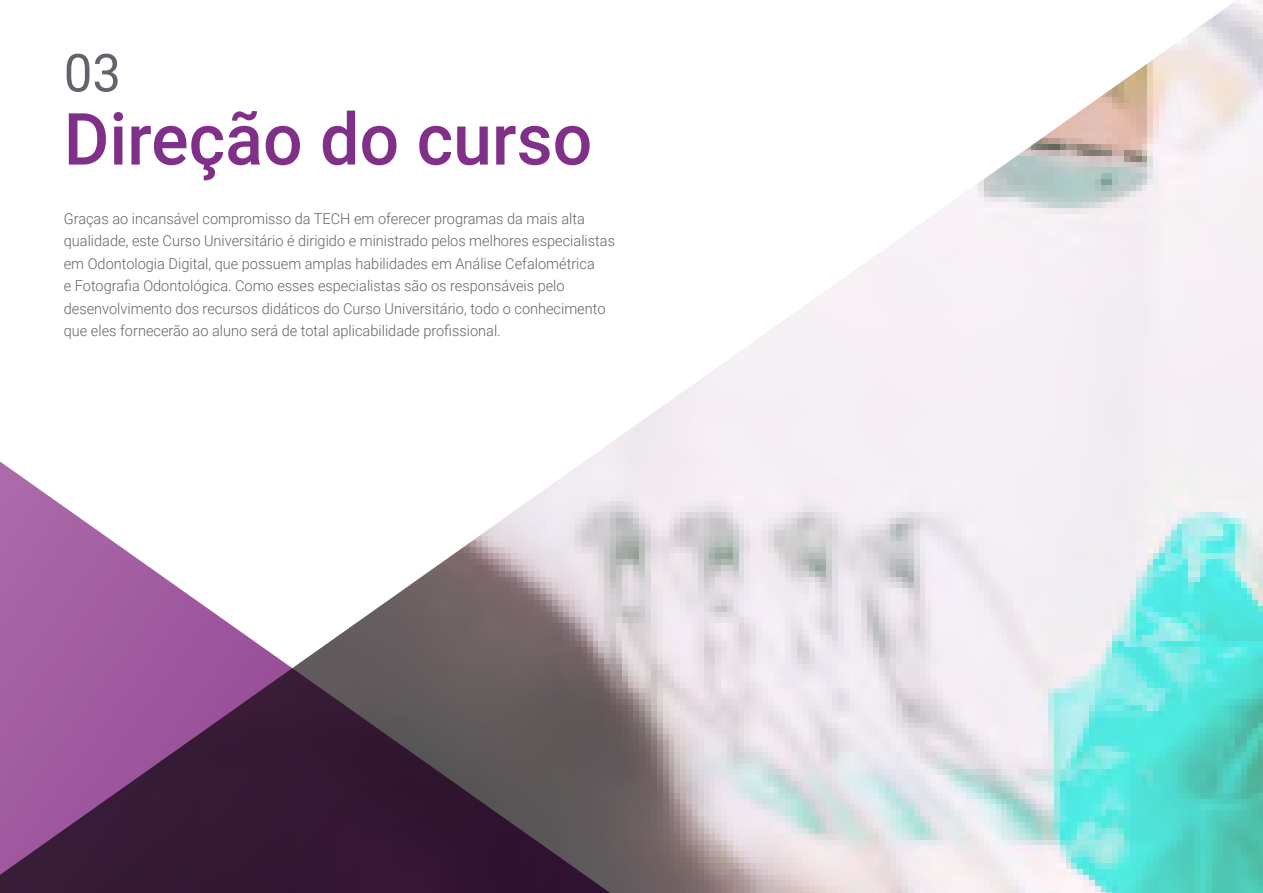
<style>
.page{position:relative;width:1263px;height:893px;background:#fff}
.page>*{position:absolute;margin:0;border:0;box-sizing:border-box;transform-origin:0 0}
.t1{font:500 72px "Roboto";color:#813089}
.t2{font:52.5px "Roboto";color:#61646a}
.t3{font:300 15px/22.5px "Roboto";color:#61646a}
</style>
<div class="page">
<img style="left:607px;top:0;width:656px;height:893px">
<svg style="left:0;top:446px;width:640px;height:447px"></svg>
<h2 class="t2" style="left:64px;top:36px;width:59px">03</h2>
<h1 class="t1" style="left:64px;top:89px;width:530px">Direção do curso</h1>
<p class="t3" style="left:64px;top:207px;width:553px">Graças ao incansável compromisso da TECH em oferecer programas da mais alta qualidade, este Curso Universitário é dirigido e ministrado pelos melhores especialistas em Odontologia Digital, que possuem amplas habilidades em Análise Cefalométrica<br>e Fotografia Odontológica. Como esses especialistas são os responsáveis pelo desenvolvimento dos recursos didáticos do Curso Universitário, todo o conhecimento que eles fornecerão ao aluno será de total aplicabilidade profissional.</p>
</div>
